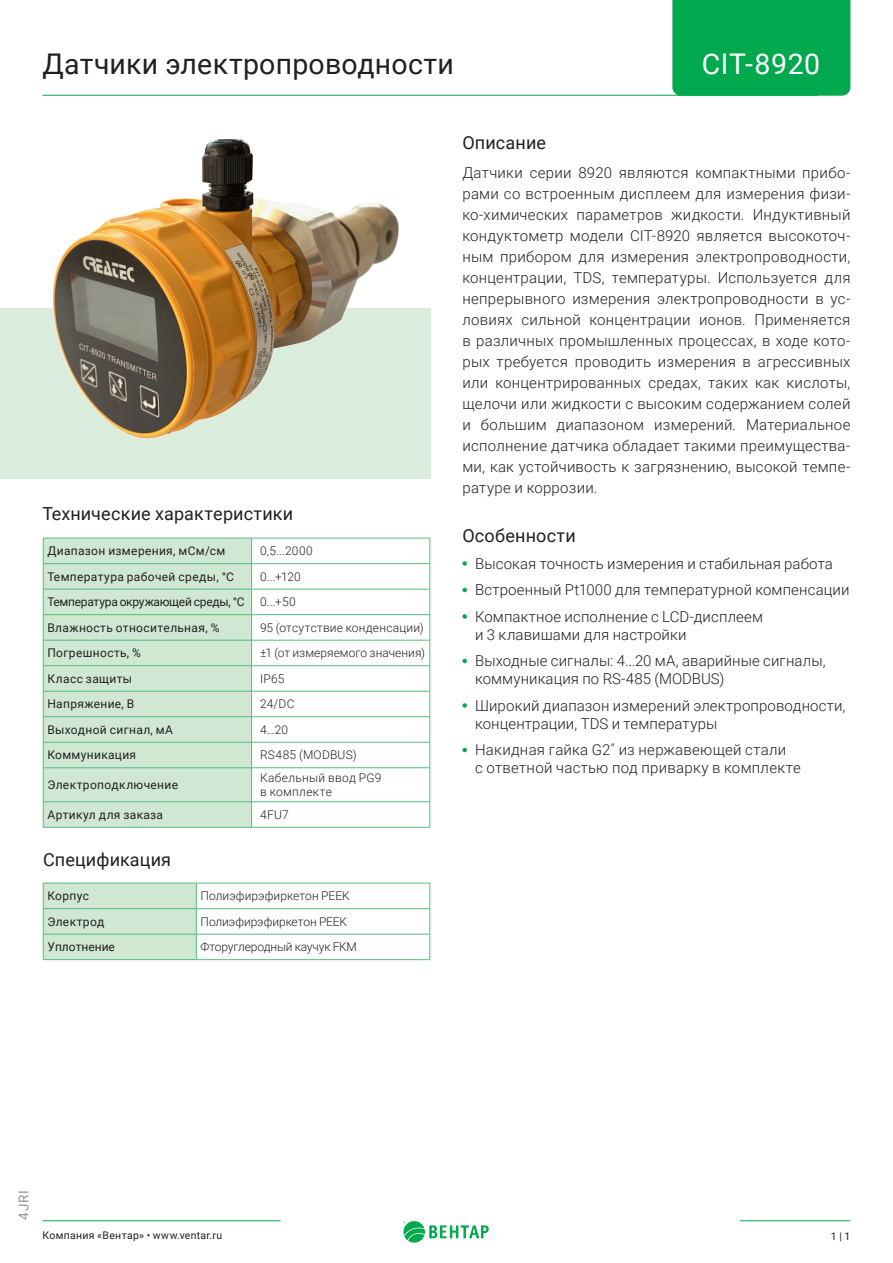
<style>
.page{position:relative;width:893px;height:1263px;background:#fff}
.page>*{position:absolute;margin:0;border:0;box-sizing:border-box;transform-origin:0 0}
.t1{font:28.5px "Roboto";letter-spacing:.005em;color:#231f20}
.t2{font:28.5px "Roboto";letter-spacing:.02em;color:#fff}
.t3{font:18px "Roboto";letter-spacing:.01em;color:#231f20}
.t4{font:300 15px/21px "Roboto";letter-spacing:.01em;color:#231f20}
.t5{font:13.5px "Roboto";color:#939598}
.t6{font:12px "Roboto";letter-spacing:.025em;color:#231f20}
.t7{font:300 12px "Roboto";letter-spacing:.005em;color:#231f20}
.t8{font:12px "Roboto";letter-spacing:-.02em;color:#231f20}
.t9{font:300 12px "Roboto";letter-spacing:.025em;color:#231f20}
.t10{font:300 12px "Roboto";letter-spacing:.03em;color:#231f20}
.t11{font:12px "Roboto";color:#231f20}
.t12{font:10.5px "Roboto";letter-spacing:.03em;color:#231f20}
</style>
<div class="page">
<div style="left:0;top:308px;width:431px;height:170px;background:#daeddd"></div>
<img style="left:52px;top:139px;width:347px;height:300px">
<hr style="left:43px;top:95px;width:776px;height:1px;background:#00a94d">
<div style="left:672px;top:0;width:178px;height:96px;background:#00a94d"></div>
<svg style="left:462px;top:561px;width:5px;height:5px"></svg>
<svg style="left:462px;top:588px;width:5px;height:4px"></svg>
<svg style="left:462px;top:614px;width:5px;height:5px"></svg>
<svg style="left:462px;top:659px;width:5px;height:4px"></svg>
<svg style="left:462px;top:703px;width:5px;height:5px"></svg>
<svg style="left:462px;top:748px;width:5px;height:4px"></svg>
<div style="left:44px;top:539px;width:207px;height:288px;background:#d0e8d3"></div>
<hr style="left:43px;top:538px;width:209px;height:1px;background:#55bc7a">
<hr style="left:43px;top:563px;width:209px;height:1px;background:#55bc7a">
<hr style="left:43px;top:589px;width:209px;height:1px;background:#55bc7a">
<hr style="left:43px;top:614px;width:209px;height:1px;background:#55bc7a">
<hr style="left:43px;top:640px;width:209px;height:1px;background:#55bc7a">
<hr style="left:43px;top:665px;width:209px;height:1px;background:#55bc7a">
<hr style="left:43px;top:691px;width:209px;height:1px;background:#55bc7a">
<hr style="left:43px;top:716px;width:209px;height:1px;background:#55bc7a">
<hr style="left:43px;top:742px;width:209px;height:1px;background:#55bc7a">
<svg style="left:43px;top:538px;width:1px;height:229px"></svg>
<hr style="left:43px;top:767px;width:209px;height:1px;background:#55bc7a">
<hr style="left:43px;top:768px;width:1px;height:33px;background:#55bc7a">
<hr style="left:43px;top:801px;width:209px;height:1px;background:#55bc7a">
<svg style="left:43px;top:802px;width:1px;height:25px"></svg>
<hr style="left:43px;top:827px;width:209px;height:1px;background:#55bc7a">
<hr style="left:252px;top:538px;width:178px;height:1px;background:#55bc7a">
<hr style="left:252px;top:563px;width:178px;height:1px;background:#55bc7a">
<hr style="left:252px;top:589px;width:178px;height:1px;background:#55bc7a">
<hr style="left:252px;top:614px;width:178px;height:1px;background:#55bc7a">
<hr style="left:252px;top:640px;width:178px;height:1px;background:#55bc7a">
<hr style="left:252px;top:665px;width:178px;height:1px;background:#55bc7a">
<hr style="left:252px;top:691px;width:178px;height:1px;background:#55bc7a">
<hr style="left:252px;top:716px;width:178px;height:1px;background:#55bc7a">
<hr style="left:252px;top:742px;width:178px;height:1px;background:#55bc7a">
<svg style="left:251px;top:538px;width:1px;height:229px"></svg>
<svg style="left:430px;top:538px;width:1px;height:229px"></svg>
<hr style="left:252px;top:767px;width:178px;height:1px;background:#55bc7a">
<hr style="left:251px;top:768px;width:1px;height:33px;background:#55bc7a">
<hr style="left:430px;top:768px;width:1px;height:33px;background:#55bc7a">
<hr style="left:252px;top:801px;width:178px;height:1px;background:#55bc7a">
<svg style="left:251px;top:802px;width:1px;height:25px"></svg>
<svg style="left:430px;top:802px;width:1px;height:25px"></svg>
<hr style="left:252px;top:827px;width:178px;height:1px;background:#55bc7a">
<hr style="left:196px;top:883px;width:234px;height:1px;background:#55bc7a">
<hr style="left:196px;top:908px;width:234px;height:1px;background:#55bc7a">
<hr style="left:196px;top:934px;width:234px;height:1px;background:#55bc7a">
<svg style="left:43px;top:883px;width:154px;height:77px;background:#c9e5ce"></svg>
<svg style="left:430px;top:883px;width:1px;height:76px"></svg>
<hr style="left:196px;top:959px;width:234px;height:1px;background:#55bc7a">
<svg style="left:403px;top:1221px;width:86px;height:21px"></svg>
<hr style="left:740px;top:1220px;width:110px;height:1px;background:#00a94d">
<hr style="left:43px;top:1220px;width:238px;height:1px;background:#00a94d">
<h1 class="t1" style="left:43px;top:44px;width:413px">Датчики электропроводности</h1>
<h1 class="t2" style="left:702px;top:44px;width:120px">CIT-8920</h1>
<p class="t3" style="left:43px;top:500px;width:252px">Технические характеристики</p>
<p class="t6" style="left:47px;top:542px;width:179px">Диапазон измерения, мСм/см</p>
<p class="t7" style="left:260px;top:542px;width:54px">0,5...2000</p>
<p class="t6" style="left:47px;top:568px;width:188px">Температура рабочей среды, °C</p>
<p class="t7" style="left:260px;top:568px;width:42px">0...+120</p>
<p class="t8" style="left:47px;top:593px;width:199px">Температура окружающей среды, °C</p>
<p class="t7" style="left:260px;top:593px;width:37px">0...+50</p>
<p class="t6" style="left:47px;top:619px;width:174px">Влажность относительная, %</p>
<p class="t7" style="left:260px;top:619px;width:165px">95 (отсутствие конденсации)</p>
<p class="t6" style="left:47px;top:644px;width:95px">Погрешность, %</p>
<p class="t7" style="left:260px;top:644px;width:166px">±1 (от измеряемого значения)</p>
<p class="t6" style="left:47px;top:670px;width:86px">Класс защиты</p>
<p class="t7" style="left:260px;top:670px;width:26px">IP65</p>
<p class="t6" style="left:47px;top:695px;width:88px">Напряжение, В</p>
<p class="t7" style="left:260px;top:695px;width:36px">24/DC</p>
<p class="t6" style="left:47px;top:721px;width:127px">Выходной сигнал, мА</p>
<p class="t7" style="left:260px;top:721px;width:30px">4…20</p>
<p class="t6" style="left:47px;top:747px;width:90px">Коммуникация</p>
<p class="t7" style="left:260px;top:747px;width:98px">RS485 (MODBUS)</p>
<p class="t6" style="left:47px;top:776px;width:132px">Электроподключение</p>
<p class="t9" style="left:260px;top:769px;width:123px">Кабельный ввод PG9</p>
<p class="t10" style="left:260px;top:783px;width:73px">в комплекте</p>
<p class="t6" style="left:47px;top:806px;width:117px">Артикул для заказа</p>
<p class="t7" style="left:260px;top:806px;width:30px">4FU7</p>
<p class="t3" style="left:43px;top:847px;width:130px">Спецификация</p>
<p class="t6" style="left:47px;top:887px;width:43px">Корпус</p>
<p class="t7" style="left:201px;top:887px;width:151px">Полиэфирэфиркетон PEEK</p>
<p class="t6" style="left:47px;top:913px;width:58px">Электрод</p>
<p class="t7" style="left:201px;top:913px;width:148px">Полиэфирэфиркетон PEEK</p>
<p class="t11" style="left:47px;top:938px;width:69px">Уплотнение</p>
<p class="t7" style="left:201px;top:938px;width:158px">Фторуглеродный каучук FKM</p>
<p class="t3" style="left:462px;top:130px;width:85px">Описание</p>
<p class="t4" style="left:462px;top:162px;width:390px;text-align:justify">Датчики серии 8920 являются компактными прибо&shy;рами со встроенным дисплеем для измерения физи&shy;ко-химических параметров жидкости. Индуктивный кондуктометр модели CIT-8920 является высокоточ&shy;ным прибором для измерения электропроводности, концентрации, TDS, температуры. Используется для непрерывного измерения электропроводности в ус&shy;ловиях сильной концентрации ионов. Применяется в различных промышленных процессах, в ходе кото&shy;рых требуется проводить измерения в агрессивных или концентрированных средах, таких как кислоты, щелочи или жидкости с высоким содержанием солей и большим диапазоном измерений. Материальное исполнение датчика обладает такими преимущества&shy;ми, как устойчивость к загрязнению, высокой темпе&shy;ратуре и коррозии.</p>
<p class="t3" style="left:462px;top:523px;width:115px">Особенности</p>
<p class="t4" style="left:475px;top:552px;width:359px">Высокая точность измерения и стабильная работа</p>
<p class="t4" style="left:475px;top:579px;width:376px">Встроенный Pt1000 для температурной компенсации</p>
<p class="t4" style="left:475px;top:607px;width:289px;line-height:18px">Компактное исполнение с LCD-дисплеем и 3 клавишами для настройки</p>
<p class="t4" style="left:475px;top:651px;width:352px;line-height:18px">Выходные сигналы: 4...20 мА, аварийные сигналы, коммуникация по RS-485 (MODBUS)</p>
<p class="t4" style="left:475px;top:696px;width:372px;line-height:18px">Широкий диапазон измерений электропроводности, концентрации, TDS и температуры</p>
<p class="t4" style="left:475px;top:740px;width:327px;line-height:18px">Накидная гайка G2ʺ из нержавеющей стали<br>с ответной частью под приварку в комплекте</p>
<p class="t5" style="left:14px;top:1220px;width:31px;rotate:-90deg">4JRI</p>
<p class="t12" style="left:43px;top:1228px;width:181px">Компания «Вентар» • www.ventar.ru</p>
<p class="t12" style="left:831px;top:1229px;width:21px">1 | 1</p>
</div>
